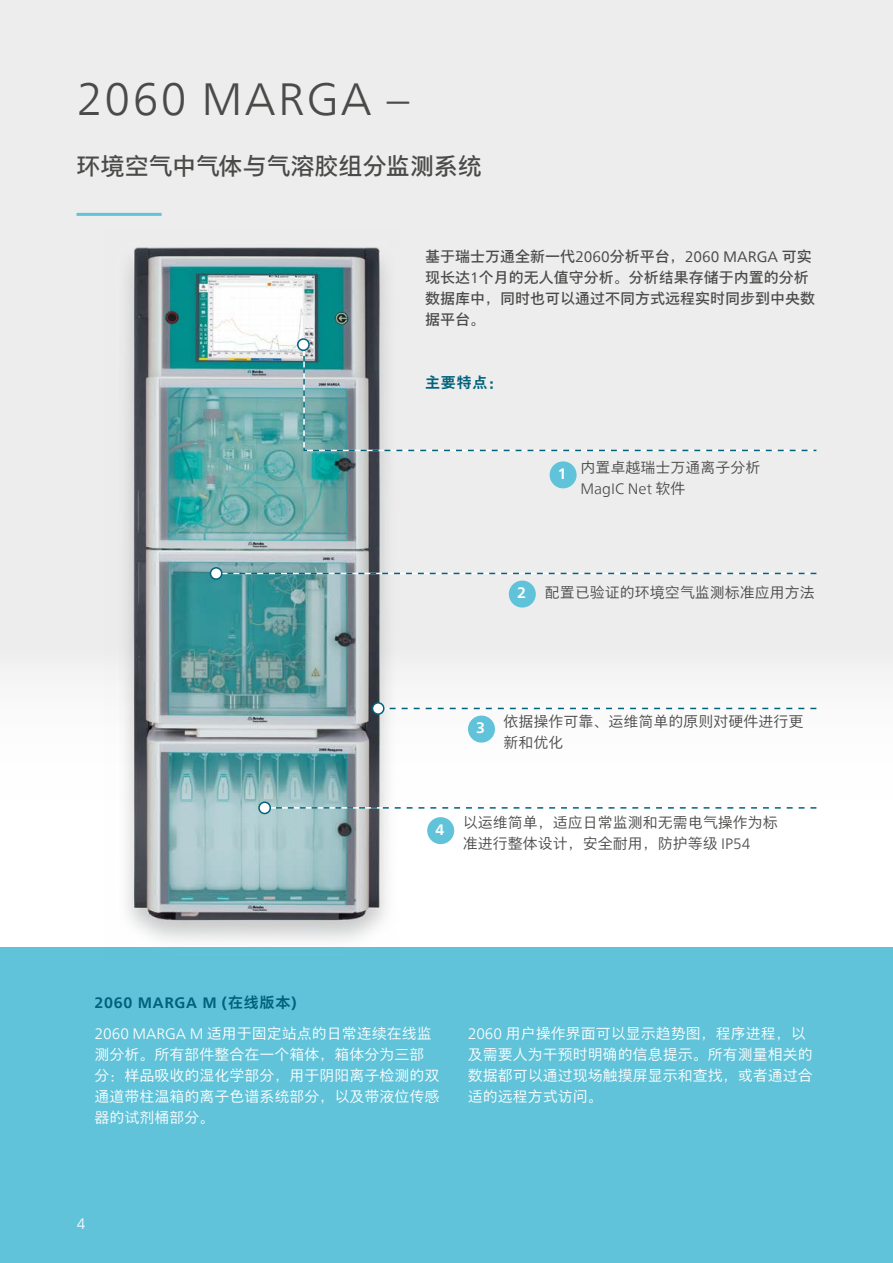
<style>
.page{position:relative;width:893px;height:1263px;background:#fff}
.page>*{position:absolute;margin:0;border:0;box-sizing:border-box;transform-origin:0 0}
.t1{font:300 45px "Neue Frutiger World";letter-spacing:.05em;color:#4a4a49}
.t2{font:24px "M Xiang He Hei SC Pro";letter-spacing:-.005em;color:#4a4a49}
.t3{font:300 15px/21px "M Xiang He Hei SC Pro";color:#fff}
.t4{font:300 15px/21px "M Xiang He Hei SC Pro";color:#4a4a49}
.t5{font:15px/21px "M Xiang He Hei SC Pro";color:#4a4a49}
.t6{font:700 15px "Neue Frutiger World";letter-spacing:.05em;color:#00627b}
.t7{font:300 15px "Neue Frutiger World";color:#4a4a49}
.t8{font:700 15px "M Xiang He Hei SC Pro";color:#00627b}
.t9{font:700 15px "Neue Frutiger World";color:#fff}
.t10{font:300 15px "Neue Frutiger World";color:#fff}
.s1{font-family:"Neue Frutiger World"}
.s2{font-family:"M Xiang He Hei SC Pro"}
.s3{font-family:"Neue Frutiger World";font-weight:700;color:#fff}
</style>
<div class="page">
<div style="left:0;top:0;width:893px;height:947px;background:linear-gradient(to bottom,#e7e7e7,#fcfcfc)"></div>
<div style="left:0;top:947px;width:893px;height:316px;background:#61c3d9"></div>
<img style="left:104px;top:229px;width:295px;height:718px">
<hr style="left:77px;top:213px;width:85px;height:3px;background:#61c3d9">
<svg style="left:303px;top:346px;width:515px;height:106px;background:#d9dfe0"></svg>
<div style="left:298px;top:339px;width:11px;height:11px;background:#fff;border-radius:50%"></div>
<div style="left:297px;top:338px;width:13px;height:13px;border:2px solid #00627b;border-radius:50%"></div>
<svg style="left:384px;top:705px;width:432px;height:6px"></svg>
<div style="left:372px;top:703px;width:12px;height:11px;background:#fff;border-radius:50%"></div>
<div style="left:372px;top:702px;width:13px;height:13px;border:2px solid #00627b;border-radius:50%"></div>
<svg style="left:222px;top:570px;width:594px;height:6px"></svg>
<div style="left:210px;top:568px;width:12px;height:11px;background:#fff;border-radius:50%"></div>
<div style="left:210px;top:567px;width:13px;height:13px;border:2px solid #00627b;border-radius:50%"></div>
<div style="left:550px;top:461px;width:27px;height:27px;background:#61c3d9;border-radius:50%"></div>
<div style="left:509px;top:581px;width:27px;height:27px;background:#61c3d9;border-radius:50%"></div>
<div style="left:468px;top:716px;width:27px;height:27px;background:#61c3d9;border-radius:50%"></div>
<svg style="left:270px;top:805px;width:546px;height:6px"></svg>
<div style="left:259px;top:802px;width:11px;height:11px;background:#fff;border-radius:50%"></div>
<div style="left:258px;top:801px;width:13px;height:13px;border:2px solid #00627b;border-radius:50%"></div>
<div style="left:427px;top:817px;width:27px;height:27px;background:#61c3d9;border-radius:50%"></div>
<h1 class="t1" style="left:77px;top:64px;width:334px">2060 MARGA –</h1>
<h2 class="t2" style="left:77px;top:151px;width:407px">环境空气中气体与气溶胶组分监测系统</h2>
<p class="t5" style="left:425px;top:246px;width:391px">基于瑞士万通全新一代<span class="s1">2060</span>分析平台，<span class="s1">2060 MARGA</span> 可实现长达<span class="s1">1</span>个月的无人值守分析。分析结果存储于内置的分析数据库中，同时也可以通过不同方式远程实时同步到中央数据平台。</p>
<p class="t8" style="left:425px;top:373px;width:79px">主要特点：</p>
<p class="t9" style="left:558px;top:461px;width:10px">1</p>
<p class="t4" style="left:580px;top:457px;width:181px">内置卓越瑞士万通离子分析</p>
<p class="t7" style="left:580px;top:477px;width:106px">MagIC Net <span class="s2">软件</span></p>
<p class="t4" style="left:517px;top:582px;width:299px"><span class="s3">2</span> 配置已验证的环境空气监测标准应用方法</p>
<p class="t9" style="left:476px;top:715px;width:10px">3</p>
<p class="t4" style="left:503px;top:711px;width:301px">依据操作可靠、运维简单的原则对硬件进行更新和优化</p>
<p class="t9" style="left:435px;top:816px;width:10px">4</p>
<p class="t4" style="left:463px;top:812px;width:316px">以运维简单，适应日常监测和无需电气操作为标准进行整体设计，安全耐用，防护等级 <span class="s1">IP54</span></p>
<p class="t6" style="left:94px;top:989px;width:204px">2060 MARGA M (<span class="s2">在线版本</span>)</p>
<p class="t3" style="left:94px;top:1023px;width:346px"><span class="s1">2060 MARGA M</span> 适用于固定站点的日常连续在线监测分析。所有部件整合在一个箱体，箱体分为三部分：样品吸收的湿化学部分，用于阴阳离子检测的双通道带柱温箱的离子色谱系统部分，以及带液位传感器的试剂桶部分。</p>
<p class="t3" style="left:468px;top:1023px;width:346px"><span class="s1">2060</span> 用户操作界面可以显示趋势图，程序进程，以及需要人为干预时明确的信息提示。所有测量相关的数据都可以通过现场触摸屏显示和查找，或者通过合适的远程方式访问。</p>
<p class="t10" style="left:77px;top:1211px;width:10px">4</p>
</div>
